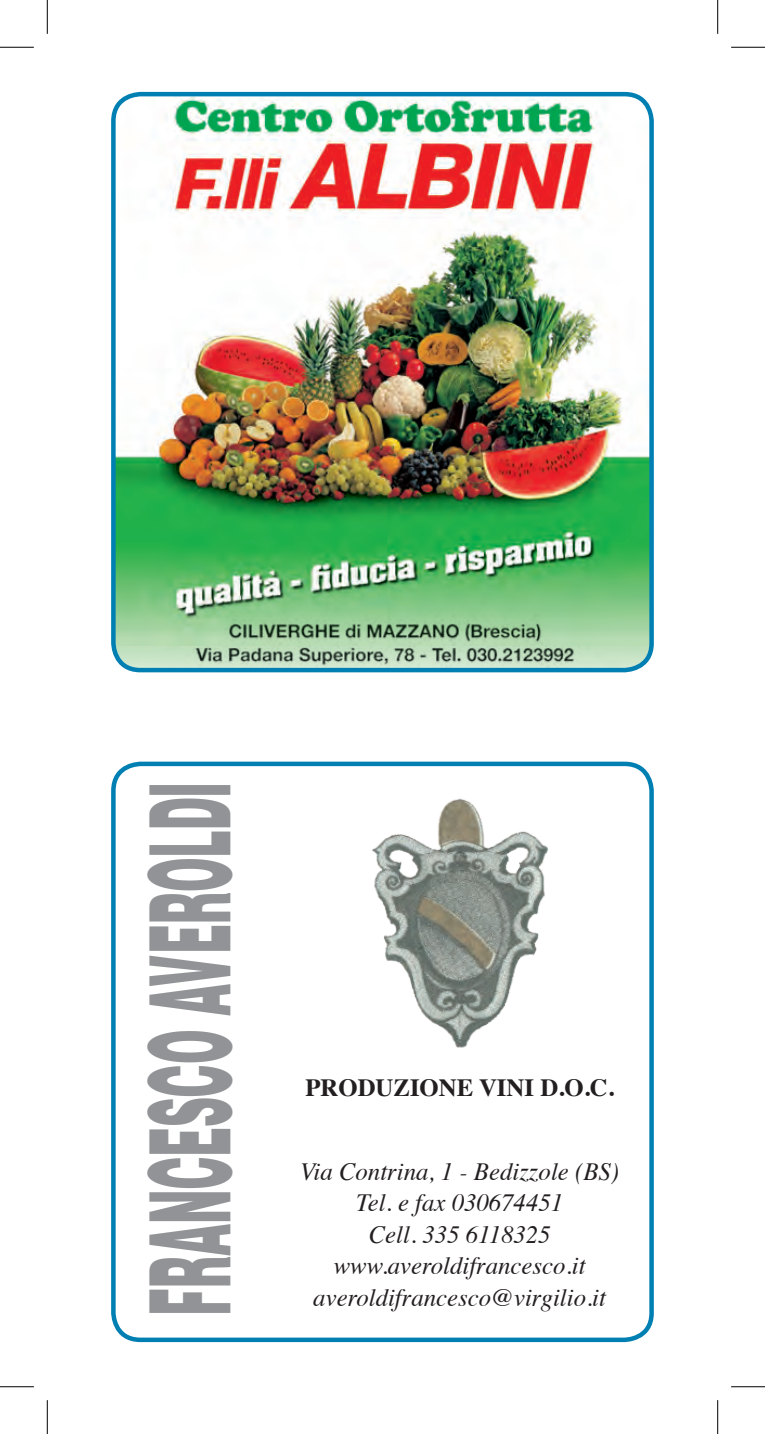
<style>
.page{position:relative;width:765px;height:1434px;background:#fff}
.page>*{position:absolute;margin:0;border:0;box-sizing:border-box;transform-origin:0 0}
.t1{font:900 112.27px "Helvetica LT Std";color:#919396;scale:.37 1}
.t2{font:italic 24.75px/31.5px "Times";color:#231f20;text-align:center}
.t3{font:700 24.75px "Times";color:#231f20}
</style>
<div class="page">
<img style="left:113px;top:94px;width:538px;height:576px">
<div style="left:111px;top:92px;width:542px;height:580px;border:4px solid #007fb2;border-radius:27px"></div>
<div style="left:111px;top:762px;width:542px;height:580px;border:4px solid #007fb2;border-radius:27px"></div>
<img style="left:372px;top:798px;width:176px;height:250px">
<hr style="left:0;top:47px;width:34px;height:1px;background:#000">
<hr style="left:730px;top:47px;width:34px;height:1px;background:#000">
<hr style="left:0;top:1386px;width:34px;height:1px;background:#000">
<hr style="left:730px;top:1386px;width:34px;height:1px;background:#000">
<hr style="left:47px;top:0;width:1px;height:34px;background:#000">
<hr style="left:47px;top:1400px;width:1px;height:34px;background:#000">
<hr style="left:717px;top:0;width:1px;height:34px;background:#000">
<hr style="left:717px;top:1400px;width:1px;height:34px;background:#000">
<h1 class="t1" style="left:116px;top:1316px;width:1446px;rotate:-90deg">FRANCESCO AVEROLDI</h1>
<p class="t3" style="left:305px;top:1064px;width:310px">PRODUZIONE VINI D.O.C.</p>
<p class="t2" style="left:300px;top:1154px;width:320px">Via Contrina, 1 - Bedizzole (BS)<br>Tel. e fax 030674451<br>Cell. 335 6118325 www.averoldifrancesco.it averoldifrancesco@virgilio.it</p>
</div>
